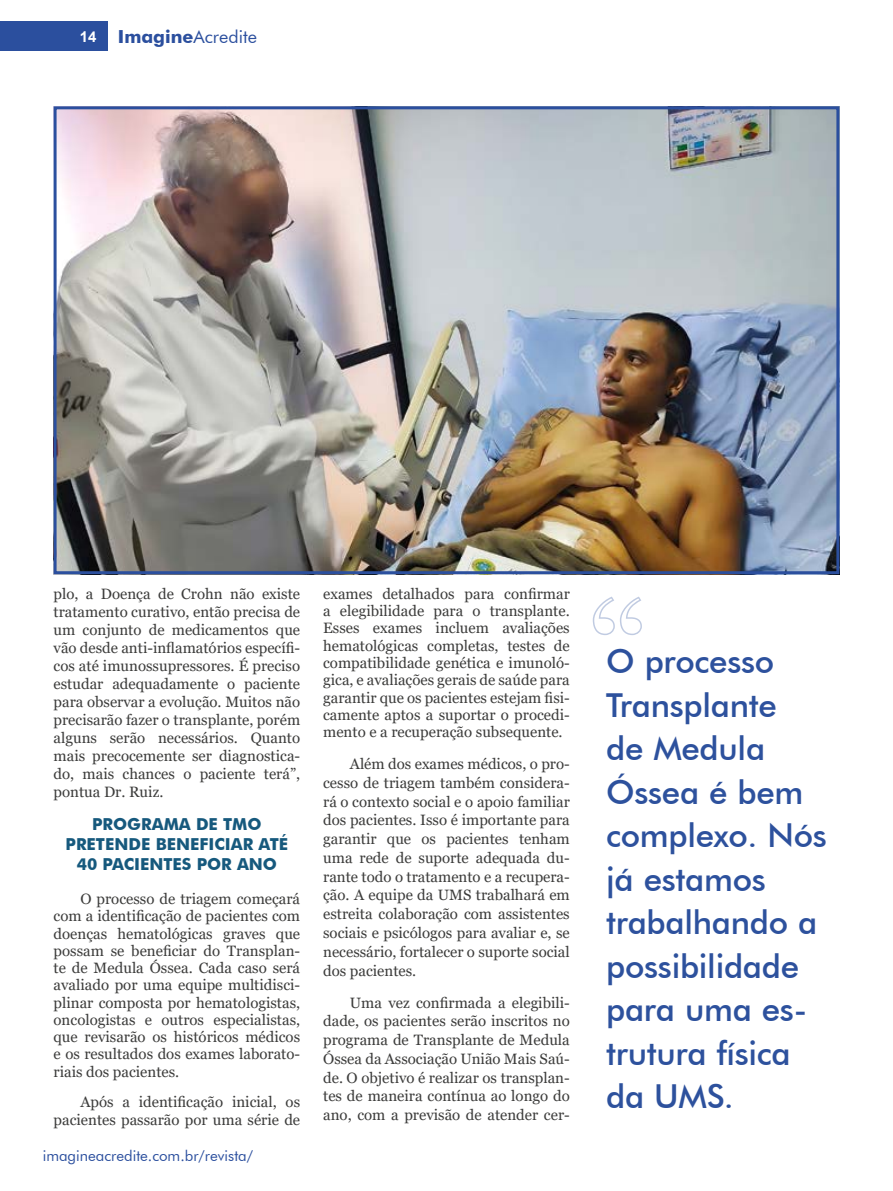
<style>
.page{position:relative;width:893px;height:1191px;background:#fff}
.page>*{position:absolute;margin:0;border:0;box-sizing:border-box;transform-origin:0 0}
.t1{font:500 33px/43.5px "Futura BT";letter-spacing:-.01em;color:#2d519d}
.t2{font:18px "Futura BT";color:#2b4f9e}
.t3{font:700 16.5px/19.8px "Futura BT";color:#16597d;text-align:center}
.t4{font:15px/17.2px "Georgia";color:#3c3c3b;text-align:justify}
.t5{font:15px "Futura BT";color:#2b4f9e}
.s1{font-family:"Arial";font-weight:700;font-size:15px;color:#fff}
.s2{font-weight:700}
</style>
<div class="page">
<div style="left:0;top:21px;width:107px;height:30px;background:#2b4f9e"></div>
<img style="left:58px;top:110px;width:777px;height:460px">
<div style="left:54px;top:106px;width:785px;height:468px;border:3px solid #2b4f9e"></div>
<svg style="left:593px;top:596px;width:49px;height:39px"></svg>
<p class="t2" style="left:80px;top:26px;width:179px"><span class="s1">14</span> <span class="s2">Imagine</span>Acredite</p>
<p class="t4" style="left:54px;top:585px;width:248px;line-height:18px">plo, a Doença de Crohn não existe tratamento curativo, então precisa de um conjunto de medicamentos que vão desde anti-inflamatórios específi&shy;cos até imunossupressores. É preciso estudar adequadamente o paciente para observar a evolução. Muitos não precisarão fazer o transplante, porém alguns serão necessários. Quanto mais precocemente ser diagnostica&shy;do, mais chances o paciente terá”, pontua Dr. Ruiz.</p>
<p class="t3" style="left:66px;top:814px;width:224px">PROGRAMA DE TMO<br>PRETENDE BENEFICIAR ATÉ<br>40 PACIENTES POR ANO</p>
<p class="t4" style="left:54px;top:890px;width:248px;text-indent:27px">O processo de triagem começará com a identificação de pacientes com doenças hematológicas graves que possam se beneficiar do Transplan&shy;te de Medula Óssea. Cada caso será avaliado por uma equipe multidisci&shy;plinar composta por hematologistas, oncologistas e outros especialistas, que revisarão os históricos médicos e os resultados dos exames laborato&shy;riais dos pacientes.</p>
<p class="t4" style="left:54px;top:1093px;width:248px;text-align:right">Após a identificação inicial, os pacientes passarão por uma série de</p>
<p class="t5" style="left:43px;top:1146px;width:212px">imagineacredite.com.br/revista/</p>
<p class="t4" style="left:323px;top:585px;width:248px">exames detalhados para confirmar a elegibilidade para o transplante.<br>Esses exames incluem avaliações hematológicas completas, testes de compatibilidade genética e imunoló&shy;gica, e avaliações gerais de saúde para garantir que os pacientes estejam fisi&shy;camente aptos a suportar o procedi&shy;mento e a recuperação subsequente.</p>
<p class="t4" style="left:323px;top:755px;width:248px;line-height:18.8px;text-indent:27px">Além dos exames médicos, o pro&shy;cesso de triagem também considera&shy;rá o contexto social e o apoio familiar dos pacientes. Isso é importante para garantir que os pacientes tenham uma rede de suporte adequada du&shy;rante todo o tratamento e a recupera&shy;ção. A equipe da UMS trabalhará em estreita colaboração com assistentes sociais e psicólogos para avaliar e, se necessário, fortalecer o suporte social dos pacientes.</p>
<p class="t4" style="left:323px;top:993px;width:248px;line-height:18.8px;text-indent:27px">Uma vez confirmada a elegibili&shy;dade, os pacientes serão inscritos no programa de Transplante de Medula Óssea da Associação União Mais Saú&shy;de. O objetivo é realizar os transplan&shy;tes de maneira contínua ao longo do ano, com a previsão de atender cer-</p>
<h1 class="t1" style="left:606px;top:639px;width:222px">O processo<br>Transplante<br>de Medula<br>Óssea é bem complexo. Nós já estamos trabalhando a possibilidade para uma es&shy;trutura física da UMS.</h1>
</div>
